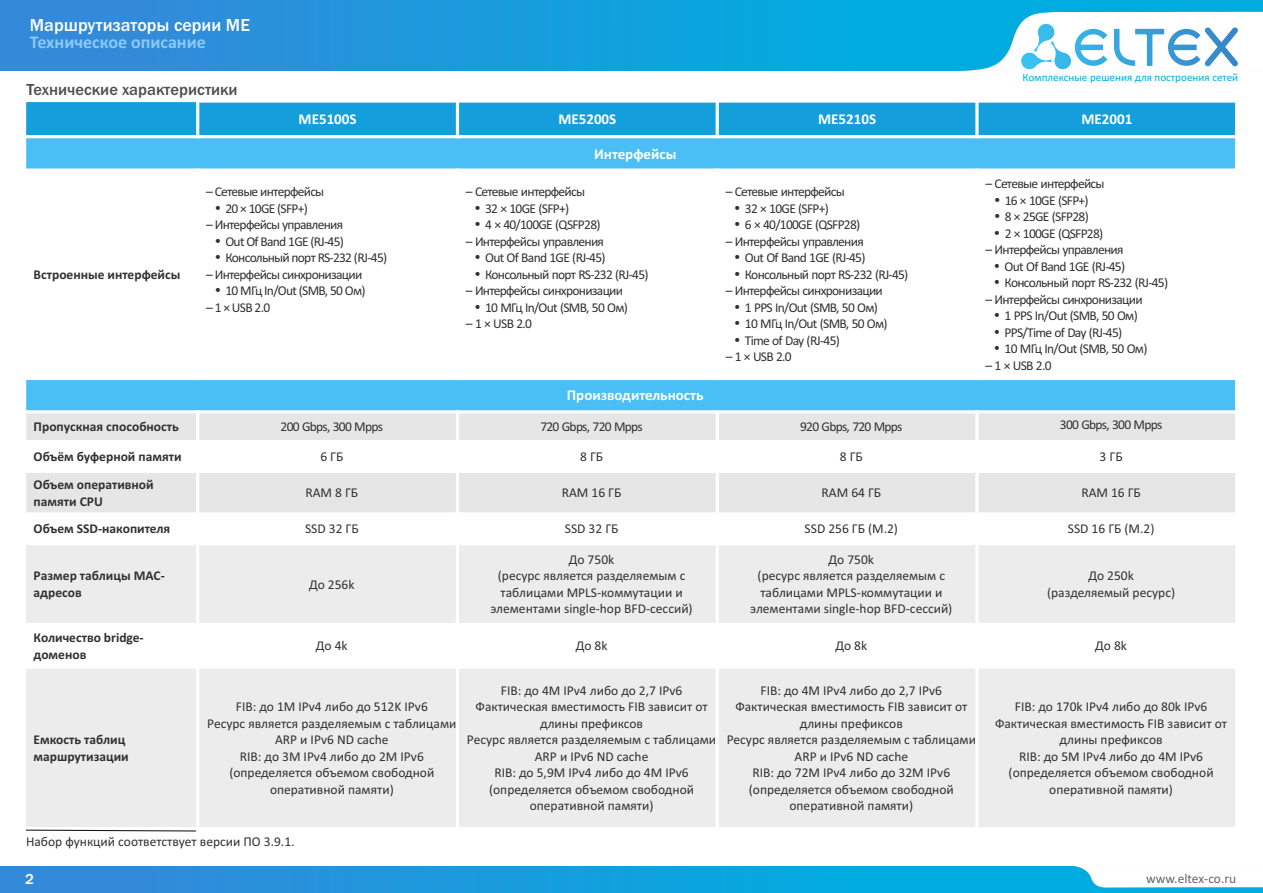
<style>
.page{position:relative;width:1263px;height:893px;background:#fff}
.page>*{position:absolute;margin:0;border:0;box-sizing:border-box;transform-origin:0 0}
.t1{font:500 18px "Franklin Gothic";color:#fff}
.t2{font:700 18px "Calibri";color:#8ac9fc}
.t3{font:500 16.5px "Franklin Gothic";color:#4e4e4d}
.t4{font:700 15px "Calibri";color:#fff}
.t5{font:500 15px "Franklin Gothic";color:#fff}
.t6{font:13.5px/16.5px "Calibri";color:#313130;text-align:center}
.t7{font:13.5px/16.5px "Calibri";letter-spacing:-.055em;color:#313130}
.t8{font:700 13.5px/16.5px "Calibri";color:#313130}
.t9{font:13.5px "Calibri";color:#666}
.t10{font:11.1px "Calibri";color:#00acdf}
</style>
<div class="page">
<div style="left:0;top:0;width:1263px;height:71px;background:linear-gradient(to right,#3489d9,#00b4e0)"></div>
<svg style="left:959px;top:12px;width:304px;height:59px"></svg>
<div style="left:0;top:866px;width:1263px;height:27px;background:linear-gradient(to right,#3489d9,#00b4e0)"></div>
<svg style="left:1073px;top:866px;width:190px;height:22px"></svg>
<div style="left:25px;top:101px;width:173px;height:36px;background:#159edc"></div>
<div style="left:198px;top:101px;width:259px;height:36px;background:#159edc"></div>
<div style="left:457px;top:101px;width:260px;height:36px;background:#159edc"></div>
<div style="left:717px;top:101px;width:260px;height:36px;background:#159edc"></div>
<div style="left:977px;top:101px;width:260px;height:36px;background:#159edc"></div>
<div style="left:25px;top:137px;width:1212px;height:33px;background:#49bff5"></div>
<div style="left:25px;top:378px;width:1212px;height:34px;background:#49bff5"></div>
<div style="left:25px;top:412px;width:173px;height:30px;background:#e6e6e6"></div>
<div style="left:198px;top:412px;width:259px;height:30px;background:#e6e6e6"></div>
<div style="left:457px;top:412px;width:260px;height:30px;background:#e6e6e6"></div>
<div style="left:717px;top:412px;width:260px;height:30px;background:#e6e6e6"></div>
<div style="left:977px;top:412px;width:260px;height:30px;background:#e6e6e6"></div>
<div style="left:25px;top:471px;width:173px;height:43px;background:#e6e6e6"></div>
<div style="left:198px;top:471px;width:259px;height:43px;background:#e6e6e6"></div>
<div style="left:457px;top:471px;width:260px;height:43px;background:#e6e6e6"></div>
<div style="left:717px;top:471px;width:260px;height:43px;background:#e6e6e6"></div>
<div style="left:977px;top:471px;width:260px;height:43px;background:#e6e6e6"></div>
<div style="left:25px;top:544px;width:173px;height:80px;background:#ececec"></div>
<div style="left:198px;top:544px;width:259px;height:80px;background:#ececec"></div>
<div style="left:457px;top:544px;width:260px;height:80px;background:#ececec"></div>
<div style="left:717px;top:544px;width:260px;height:80px;background:#ececec"></div>
<div style="left:977px;top:544px;width:260px;height:80px;background:#ececec"></div>
<div style="left:25px;top:667px;width:173px;height:162px;background:#ececec"></div>
<div style="left:198px;top:667px;width:259px;height:162px;background:#ececec"></div>
<div style="left:457px;top:667px;width:260px;height:162px;background:#ececec"></div>
<div style="left:717px;top:667px;width:260px;height:162px;background:#ececec"></div>
<div style="left:977px;top:667px;width:260px;height:162px;background:#ececec"></div>
<hr style="left:24px;top:100px;width:2px;height:730px;background:#fff">
<hr style="left:196px;top:410px;width:3px;height:420px;background:#fff">
<hr style="left:196px;top:99px;width:3px;height:39px;background:#fff">
<hr style="left:456px;top:410px;width:3px;height:420px;background:#fff">
<hr style="left:456px;top:99px;width:3px;height:39px;background:#fff">
<hr style="left:716px;top:410px;width:3px;height:420px;background:#fff">
<hr style="left:716px;top:99px;width:3px;height:39px;background:#fff">
<hr style="left:975px;top:410px;width:3px;height:420px;background:#fff">
<hr style="left:975px;top:99px;width:3px;height:39px;background:#fff">
<hr style="left:1235px;top:410px;width:3px;height:420px;background:#fff">
<hr style="left:1235px;top:99px;width:3px;height:314px;background:#fff">
<hr style="left:24px;top:827px;width:1214px;height:3px;background:#fff">
<hr style="left:24px;top:665px;width:1214px;height:4px;background:#fff">
<hr style="left:24px;top:623px;width:1214px;height:3px;background:#fff">
<hr style="left:24px;top:542px;width:1214px;height:3px;background:#fff">
<hr style="left:24px;top:512px;width:1214px;height:3px;background:#fff">
<hr style="left:24px;top:470px;width:1214px;height:3px;background:#fff">
<hr style="left:24px;top:440px;width:1214px;height:3px;background:#fff">
<hr style="left:24px;top:410px;width:1214px;height:3px;background:#fff">
<hr style="left:24px;top:377px;width:1214px;height:3px;background:#fff">
<svg style="left:26px;top:168px;width:1210px;height:2px;background:#d2effc"></svg>
<hr style="left:24px;top:135px;width:1214px;height:3px;background:#fff">
<hr style="left:24px;top:100px;width:175px;height:2px;background:#fff">
<svg style="left:196px;top:101px;width:1040px;height:2px;background:#d4edf8"></svg>
<svg style="left:26px;top:829px;width:170px;height:3px"></svg>
<h1 class="t1" style="left:30px;top:19px;width:222px">Маршрутизаторы серии ME</h1>
<h1 class="t2" style="left:30px;top:35px;width:177px">Техническое описание</h1>
<p class="t3" style="left:26px;top:83px;width:213px">Технические характеристики</p>
<p class="t10" style="left:1022px;top:72px;width:217px">Комплексные решения для построения сетей</p>
<p class="t4" style="left:299px;top:113px;width:59px">ME5100S</p>
<p class="t4" style="left:558px;top:113px;width:59px">МЕ5200S</p>
<p class="t4" style="left:818px;top:113px;width:59px">ME5210S</p>
<p class="t4" style="left:1081px;top:113px;width:52px">ME2001</p>
<p class="t4" style="left:594px;top:147px;width:84px">Интерфейсы</p>
<p class="t8" style="left:34px;top:267px;width:148px">Встроенные интерфейсы</p>
<p class="t7" style="left:206px;top:185px;width:120px;text-align:center">– Сетевые интерфейсы<br>20 × 10GE (SFP+)</p>
<p class="t7" style="left:225px;top:218px;width:163px;text-indent:-19px">– Интерфейсы управления<br>Out Of Band 1GE (RJ-45)<br>Консольный порт RS-232 (RJ-45)</p>
<p class="t7" style="left:206px;top:267px;width:161px;text-align:right">– Интерфейсы синхронизации<br>10 МГц In/Out (SMB, 50 Ом)</p>
<p class="t6" style="left:206px;top:300px;width:66px">– 1 × USB 2.0</p>
<p class="t7" style="left:485px;top:185px;width:117px;text-indent:-19px">– Сетевые интерфейсы<br>32 × 10GE (SFP+)<br>4 × 40/100GE (QSFP28)</p>
<p class="t7" style="left:485px;top:234px;width:165px;text-indent:-19px">– Интерфейсы управления<br>Out Of Band 1GE (RJ-45)<br>Консольный порт RS-232 (RJ-45)</p>
<p class="t7" style="left:485px;top:284px;width:144px;text-indent:-19px">– Интерфейсы синхронизации<br>10 МГц In/Out (SMB, 50 Ом)</p>
<p class="t6" style="left:466px;top:317px;width:68px">– 1 × USB 2.0</p>
<p class="t4" style="left:567px;top:389px;width:138px">Производительность</p>
<p class="t7" style="left:745px;top:185px;width:117px;text-indent:-19px">– Сетевые интерфейсы<br>32 × 10GE (SFP+)<br>6 × 40/100GE (QSFP28)</p>
<p class="t7" style="left:745px;top:234px;width:165px;text-indent:-19px">– Интерфейсы управления<br>Out Of Band 1GE (RJ-45)<br>Консольный порт RS-232 (RJ-45)</p>
<p class="t7" style="left:745px;top:284px;width:144px;text-indent:-19px">– Интерфейсы синхронизации<br>1 PPS In/Out (SMB, 50 Ом)<br>10 МГц In/Out (SMB, 50 Ом)<br>Time of Day (RJ-45)</p>
<p class="t6" style="left:726px;top:350px;width:68px">– 1 × USB 2.0</p>
<p class="t7" style="left:1005px;top:177px;width:101px;text-indent:-19px">– Сетевые интерфейсы<br>16 × 10GE (SFP+)<br>8 × 25GE (SFP28)<br>2 × 100GE (QSFP28)</p>
<p class="t7" style="left:1005px;top:243px;width:165px;text-indent:-19px">– Интерфейсы управления<br>Out Of Band 1GE (RJ-45)<br>Консольный порт RS-232 (RJ-45)</p>
<p class="t7" style="left:1005px;top:292px;width:144px;text-indent:-19px">– Интерфейсы синхронизации<br>1 PPS In/Out (SMB, 50 Ом)<br>PPS/Time of Day (RJ-45)<br>10 МГц In/Out (SMB, 50 Ом)</p>
<p class="t6" style="left:985px;top:358px;width:68px">– 1 × USB 2.0</p>
<p class="t8" style="left:34px;top:420px;width:147px">Пропускная способность</p>
<p class="t7" style="left:281px;top:420px;width:104px">200 Gbps, 300 Mpps</p>
<p class="t7" style="left:540px;top:420px;width:104px">720 Gbps, 720 Mpps</p>
<p class="t7" style="left:800px;top:420px;width:104px">920 Gbps, 720 Mpps</p>
<p class="t7" style="left:1060px;top:417px;width:104px">300 Gbps, 300 Mpps</p>
<p class="t8" style="left:34px;top:449px;width:149px">Объём буферной памяти</p>
<p class="t6" style="left:320px;top:449px;width:24px">6 ГБ</p>
<p class="t6" style="left:580px;top:449px;width:24px">8 ГБ</p>
<p class="t6" style="left:840px;top:449px;width:24px">8 ГБ</p>
<p class="t6" style="left:1100px;top:449px;width:24px">3 ГБ</p>
<p class="t8" style="left:34px;top:477px;width:122px">Объем оперативной памяти CPU</p>
<p class="t6" style="left:305px;top:486px;width:54px">RAM 8 ГБ</p>
<p class="t6" style="left:562px;top:486px;width:61px">RAM 16 ГБ</p>
<p class="t6" style="left:821px;top:486px;width:61px">RAM 64 ГБ</p>
<p class="t6" style="left:1081px;top:486px;width:61px">RAM 16 ГБ</p>
<p class="t8" style="left:34px;top:522px;width:138px">Объем SSD-накопителя</p>
<p class="t6" style="left:305px;top:522px;width:55px">SSD 32 ГБ</p>
<p class="t6" style="left:565px;top:522px;width:55px">SSD 32 ГБ</p>
<p class="t6" style="left:805px;top:522px;width:95px">SSD 256 ГБ (M.2)</p>
<p class="t6" style="left:1068px;top:522px;width:88px">SSD 16 ГБ (M.2)</p>
<p class="t8" style="left:34px;top:569px;width:133px">Размер таблицы MAC&shy;адресов</p>
<p class="t6" style="left:309px;top:577px;width:47px">До 256k</p>
<p class="t6" style="left:491px;top:552px;width:204px">До 750k<br>(ресурс является разделяемым с таблицами MPLS-коммутации и элементами single-hop BFD-сессий)</p>
<p class="t6" style="left:750px;top:552px;width:204px">До 750k<br>(ресурс является разделяемым с таблицами MPLS-коммутации и элементами single-hop BFD-сессий)</p>
<p class="t6" style="left:1047px;top:569px;width:130px">До 250k (разделяемый ресурс)</p>
<p class="t8" style="left:34px;top:630px;width:112px">Количество bridge&shy;доменов</p>
<p class="t6" style="left:316px;top:639px;width:33px">До 4k</p>
<p class="t6" style="left:576px;top:639px;width:33px">До 8k</p>
<p class="t6" style="left:835px;top:639px;width:33px">До 8k</p>
<p class="t6" style="left:1095px;top:639px;width:33px">До 8k</p>
<p class="t8" style="left:34px;top:732px;width:97px">Емкость таблиц маршрутизации</p>
<p class="t6" style="left:207px;top:700px;width:251px">FIB: до 1M IPv4 либо до 512K IPv6<br>Ресурс является разделяемым с таблицами<br>ARP и IPv6 ND cache<br>RIB: до 3M IPv4 либо до 2M IPv6 (определяется объемом свободной оперативной памяти)</p>
<p class="t6" style="left:26px;top:834px;width:270px">Набор функций соответствует версии ПО 3.9.1.</p>
<p class="t6" style="left:467px;top:683px;width:251px">FIB: до 4M IPv4 либо до 2,7 IPv6<br>Фактическая вместимость FIB зависит от длины префиксов<br>Ресурс является разделяемым с таблицами<br>ARP и IPv6 ND cache<br>RIB: до 5,9M IPv4 либо до 4M IPv6 (определяется объемом свободной оперативной памяти)</p>
<p class="t6" style="left:727px;top:683px;width:251px">FIB: до 4M IPv4 либо до 2,7 IPv6<br>Фактическая вместимость FIB зависит от длины префиксов<br>Ресурс является разделяемым с таблицами<br>ARP и IPv6 ND cache<br>RIB: до 72M IPv4 либо до 32M IPv6 (определяется объемом свободной оперативной памяти)</p>
<p class="t6" style="left:995px;top:700px;width:233px">FIB: до 170k IPv4 либо до 80k IPv6<br>Фактическая вместимость FIB зависит от длины префиксов<br>RIB: до 5M IPv4 либо до 4M IPv6 (определяется объемом свободной оперативной памяти)</p>
<p class="t5" style="left:25px;top:874px;width:10px">2</p>
<p class="t9" style="left:1146px;top:873px;width:92px">www.eltex-co.ru</p>
</div>
